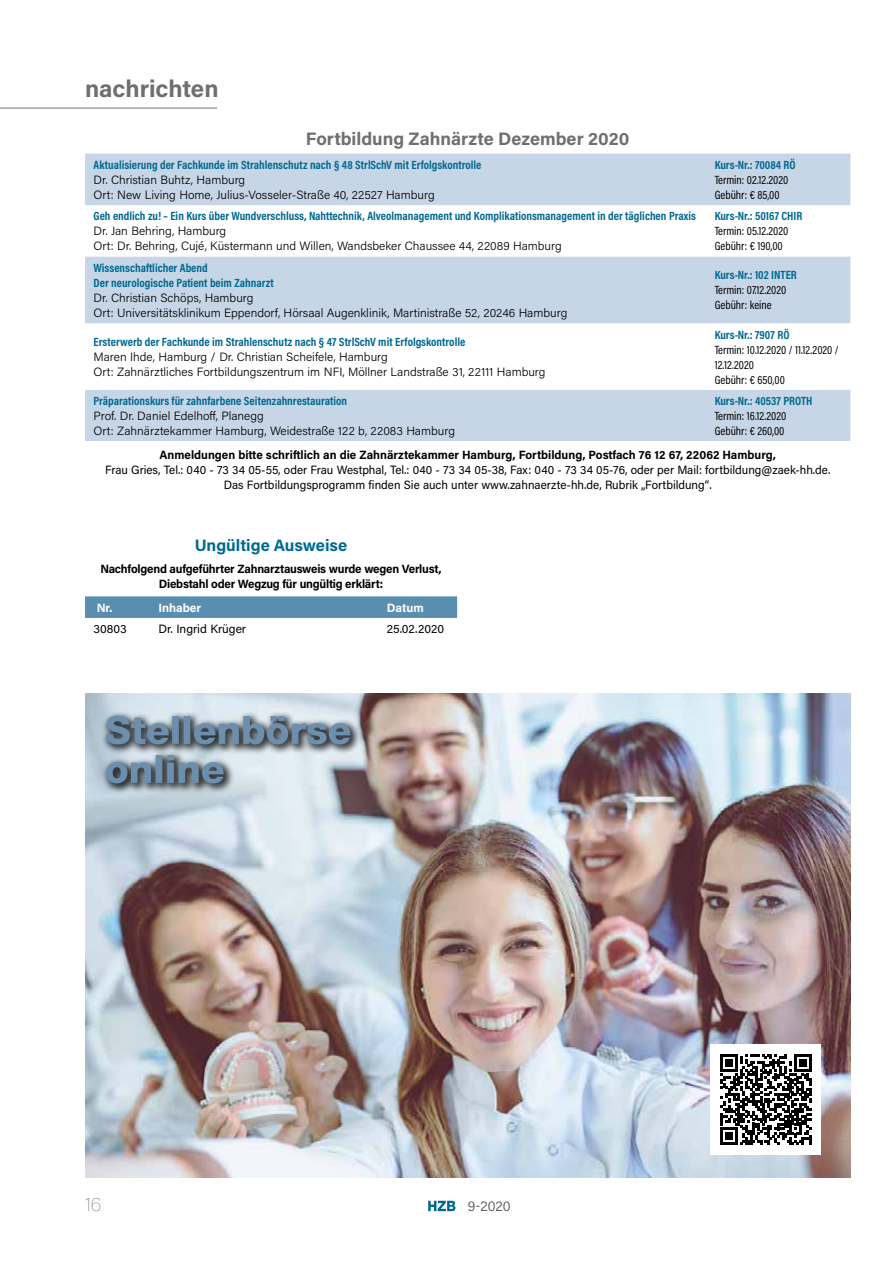
<style>
.page{position:relative;width:893px;height:1263px;background:#fff}
.page>*{position:absolute;margin:0;border:0;box-sizing:border-box;transform-origin:0 0}
.t1{font:700 24px "Acumin Pro";color:#706f6f}
.t2{font:100 19.5px "Acumin Pro";color:#4a4a49}
.t3{font:700 18px "Acumin Pro";color:#706f6f}
.t4{font:700 16.5px "Acumin Pro";color:#006992}
.t5{font:300 13.5px "Acumin Pro";color:#4a4a49}
.t6{font:300 12px/15px "Acumin Pro";color:#000}
.t7{font:700 12px/15px "Acumin Pro Cond";color:#006992}
.t8{font:12px/15px "Acumin Pro";color:#000;text-align:center}
.t9{font:12px/15px "Acumin Pro Cond";color:#000}
.t10{font:700 12px "Acumin Pro";letter-spacing:-.015em;color:#000}
.t11{font:700 12px/15px "Acumin Pro";letter-spacing:-.015em;color:#000;text-align:center;scale:.96 1}
.t12{font:700 12px "Acumin Pro";letter-spacing:-.005em;color:#fff}
</style>
<div class="page">
<hr style="left:0;top:108px;width:217px;height:1px;background:#706f6f">
<svg style="left:428px;top:1201px;width:27px;height:10px"></svg>
<svg style="left:85px;top:154px;width:765px;height:287px;fill:#c7d6e6"></svg>
<svg style="left:85px;top:596px;width:372px;height:22px;background:#5d90b2"></svg>
<img style="left:86px;top:693px;width:764px;height:485px">
<div style="left:101px;top:749px;width:134px;height:45px;background:#000;opacity:.75"></div>
<svg style="left:106px;top:755px;width:118px;height:28px;background:#798e9f"></svg>
<div style="left:101px;top:710px;width:261px;height:45px;background:#000;opacity:.75"></div>
<svg style="left:106px;top:715px;width:245px;height:29px;background:#7b8fa1"></svg>
<div style="left:711px;top:1044px;width:110px;height:111px;background:#fff"></div>
<svg style="left:720px;top:1054px;width:91px;height:91px"></svg>
<h1 class="t1" style="left:85px;top:71px;width:135px">nachrichten</h1>
<h3 class="t3" style="left:306px;top:126px;width:325px">Fortbildung Zahnärzte Dezember 2020</h3>
<p class="t7" style="left:94px;top:157px;width:389px">Aktualisierung der Fachkunde im Strahlenschutz nach § 48 StrlSchV mit Erfolgskontrolle</p>
<p class="t6" style="left:94px;top:172px;width:343px">Dr. Christian Buhtz, Hamburg<br>Ort: New Living Home, Julius-Vosseler-Straße 40, 22527 Hamburg</p>
<p class="t7" style="left:94px;top:208px;width:604px">Geh endlich zu! – Ein Kurs über Wundverschluss, Nahttechnik, Alveolmanagement und Komplikationsmanagement in der täglichen Praxis</p>
<p class="t6" style="left:94px;top:223px;width:470px">Dr. Jan Behring, Hamburg<br>Ort: Dr. Behring, Cujé, Küstermann und Willen, Wandsbeker Chaussee 44, 22089 Hamburg</p>
<p class="t7" style="left:94px;top:260px;width:182px">Wissenschaftlicher Abend<br>Der neurologische Patient beim Zahnarzt</p>
<p class="t6" style="left:94px;top:290px;width:475px">Dr. Christian Schöps, Hamburg<br>Ort: Universitätsklinikum Eppendorf, Hörsaal Augenklinik, Martinistraße 52, 20246 Hamburg</p>
<p class="t7" style="left:94px;top:334px;width:373px">Ersterwerb der Fachkunde im Strahlenschutz nach § 47 StrlSchV mit Erfolgskontrolle</p>
<p class="t6" style="left:94px;top:349px;width:453px">Maren Ihde, Hamburg / Dr. Christian Scheifele, Hamburg<br>Ort: Zahnärztliches Fortbildungszentrum im NFI, Möllner Landstraße 31, 22111 Hamburg</p>
<p class="t7" style="left:715px;top:157px;width:82px">Kurs-Nr.: 70084 RÖ</p>
<p class="t9" style="left:715px;top:172px;width:75px">Termin: 02.12.2020<br>Gebühr: € 85,00</p>
<p class="t7" style="left:715px;top:208px;width:89px">Kurs-Nr.: 50167 CHIR</p>
<p class="t9" style="left:715px;top:223px;width:75px">Termin: 05.12.2020<br>Gebühr: € 190,00</p>
<p class="t7" style="left:715px;top:267px;width:84px">Kurs-Nr.: 102 INTER</p>
<p class="t9" style="left:715px;top:283px;width:73px">Termin: 07.12.2020<br>Gebühr: keine</p>
<p class="t7" style="left:715px;top:327px;width:76px">Kurs-Nr.: 7907 RÖ</p>
<p class="t9" style="left:715px;top:342px;width:126px">Termin: 10.12.2020 / 11.12.2020 /<br>12.12.2020<br>Gebühr: € 650,00</p>
<p class="t7" style="left:94px;top:393px;width:255px">Präparationskurs für zahnfarbene Seitenzahnrestauration</p>
<p class="t6" style="left:94px;top:408px;width:363px">Prof. Dr. Daniel Edelhoff, Planegg<br>Ort: Zahnärztekammer Hamburg, Weidestraße 122 b, 22083 Hamburg</p>
<p class="t7" style="left:715px;top:393px;width:99px">Kurs-Nr.: 40537 PROTH</p>
<p class="t9" style="left:715px;top:408px;width:73px">Termin: 16.12.2020<br>Gebühr: € 260,00</p>
<p class="t10" style="left:159px;top:446px;width:618px">Anmeldungen bitte schriftlich an die Zahnärztekammer Hamburg, Fortbildung, Postfach 76 12 67, 22062 Hamburg,</p>
<p class="t8" style="left:105px;top:462px;width:727px">Frau Gries, Tel.: 040 - 73 34 05-55, oder Frau Westphal, Tel.: 040 - 73 34 05-38, Fax: 040 - 73 34 05-76, oder per Mail: fortbildung@zaek-hh.de.<br>Das Fortbildungsprogramm finden Sie auch unter www.zahnaerzte-hh.de, Rubrik „Fortbildung“.</p>
<h3 class="t4" style="left:195px;top:533px;width:154px">Ungültige Ausweise</h3>
<p class="t11" style="left:101px;top:561px;width:357px">Nachfolgend aufgeführter Zahnarztausweis wurde wegen Verlust,<br>Diebstahl oder Wegzug für ungültig erklärt:</p>
<p class="t12" style="left:97px;top:599px;width:17px">Nr.</p>
<p class="t12" style="left:158px;top:599px;width:44px">Inhaber</p>
<p class="t12" style="left:387px;top:599px;width:38px">Datum</p>
<p class="t8" style="left:94px;top:621px;width:35px">30803</p>
<p class="t8" style="left:158px;top:621px;width:89px">Dr. Ingrid Krüger</p>
<p class="t8" style="left:387px;top:621px;width:59px">25.02.2020</p>
<h2 class="t2" style="left:85px;top:1191px;width:18px">16</h2>
<p class="t5" style="left:468px;top:1197px;width:44px">9-2020</p>
</div>
